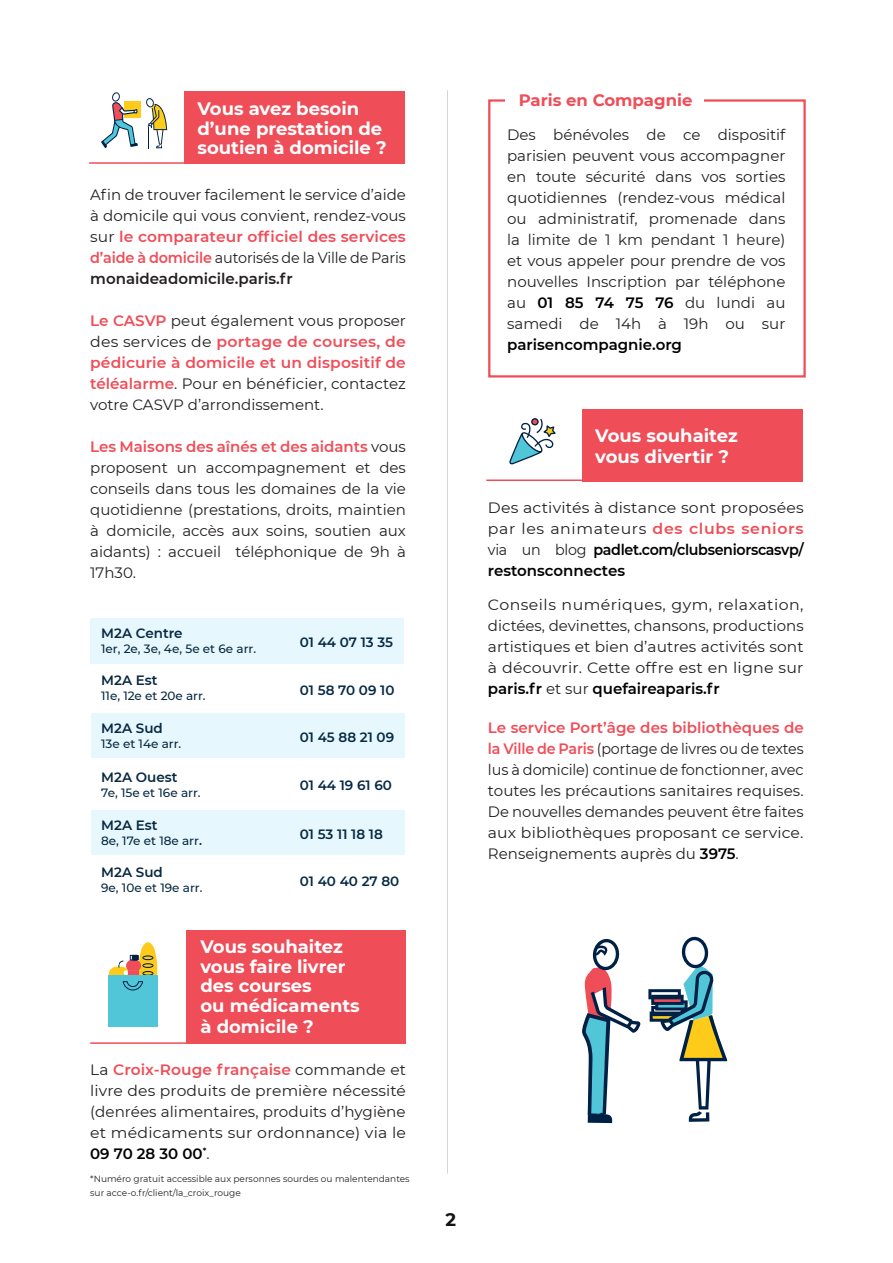
<style>
.page{position:relative;width:893px;height:1263px;background:#fff}
.page>*{position:absolute;margin:0;border:0;box-sizing:border-box;transform-origin:0 0}
.t1{font:700 18px/19.8px "Montserrat";color:#fff}
.t2{font:700 18px "Montserrat";color:#111314}
.t3{font:700 16.5px "Montserrat";color:#ef4d58}
.t4{font:15px/21px "Montserrat";color:#231f20;text-align:justify}
.t5{font:15px/21px "Montserrat";color:#231f20;text-align:justify;scale:1.05 1}
.t6{font:15px/21px "Montserrat";color:#231f20;text-align:justify;scale:.95 1}
.t7{font:600 15px "Montserrat";color:#000001}
.t8{font:600 13.5px "Montserrat";color:#052942}
.t9{font:600 13.5px "Montserrat";color:#072840}
.t10{font:500 12px "Montserrat";color:#072840}
.t11{font:9px/13.5px "Montserrat";color:#231f20}
.s1{font-weight:600;color:#ef4d58}
.s2{font-weight:600}
.s3{font-weight:600;color:#000001}
</style>
<div class="page">
<div style="left:488px;top:99px;width:318px;height:278px;border:2px solid #ef4d58"></div>
<div style="left:505px;top:92px;width:198px;height:25px;background:#fff"></div>
<div style="left:583px;top:409px;width:220px;height:72px;background:#ef4d58"></div>
<div style="left:186px;top:930px;width:220px;height:114px;background:#ef4d58"></div>
<hr style="left:90px;top:1042px;width:100px;height:2px;background:#ef4d58">
<div style="left:108px;top:975px;width:50px;height:51px;background:#51c6d8"></div>
<svg style="left:109px;top:942px;width:49px;height:48px"></svg>
<hr style="left:447px;top:90px;width:1px;height:1084px;background:#231f20">
<div style="left:92px;top:713px;width:313px;height:44px;background:#e6f7fd"></div>
<div style="left:90px;top:618px;width:314px;height:46px;background:#e6f7fd"></div>
<div style="left:92px;top:810px;width:313px;height:45px;background:#e6f7fd"></div>
<hr style="left:486px;top:479px;width:100px;height:2px;background:#ef4d58">
<svg style="left:509px;top:418px;width:47px;height:47px"></svg>
<div style="left:185px;top:91px;width:220px;height:73px;background:#ef4d58"></div>
<hr style="left:89px;top:162px;width:100px;height:2px;background:#ef4d58">
<svg style="left:650px;top:1011px;width:10px;height:11px"></svg>
<div style="left:651px;top:1006px;width:33px;height:10px;border:3px solid #002146"></div>
<svg style="left:655px;top:1005px;width:5px;height:5px"></svg>
<svg style="left:651px;top:999px;width:9px;height:6px"></svg>
<div style="left:648px;top:989px;width:33px;height:10px;border:3px solid #002146"></div>
<svg style="left:660px;top:937px;width:67px;height:185px"></svg>
<svg style="left:146px;top:98px;width:21px;height:50px"></svg>
<div style="left:125px;top:101px;width:16px;height:17px;background:#fecb1b"></div>
<svg style="left:101px;top:92px;width:37px;height:56px"></svg>
<svg style="left:582px;top:939px;width:59px;height:184px"></svg>
<p class="t1" style="left:197px;top:98px;width:191px">Vous avez besoin d’une prestation de soutien à domicile ?</p>
<p class="t4" style="left:90px;top:183px;width:317px">Afin de trouver facilement le service d’aide à domicile qui vous convient, rendez-vous sur <span class="s1">le comparateur officiel des services d’aide à domicile</span> autorisés de la Ville de Paris <span class="s2">monaideadomicile.paris.fr</span></p>
<p class="t4" style="left:90px;top:309px;width:317px"><span class="s1">Le CASVP</span> peut également vous proposer des services de <span class="s1">portage de courses, de pédicurie à domicile et un dispositif de téléalarme</span>. Pour en bénéficier, contactez votre CASVP d’arrondissement.</p>
<p class="t4" style="left:90px;top:435px;width:317px"><span class="s1">Les Maisons des aînés et des aidants</span> vous proposent un accompagnement et des conseils dans tous les domaines de la vie quotidienne (prestations, droits, maintien à domicile, accès aux soins, soutien aux aidants) : accueil téléphonique de 9h à 17h30.</p>
<p class="t9" style="left:101px;top:624px;width:83px">M2A Centre</p>
<p class="t10" style="left:101px;top:641px;width:156px">1er, 2e, 3e, 4e, 5e et 6e arr.</p>
<p class="t9" style="left:101px;top:670px;width:58px">M2A Est</p>
<p class="t10" style="left:101px;top:687px;width:106px">11e, 12e et 20e arr.</p>
<p class="t9" style="left:101px;top:718px;width:63px">M2A Sud</p>
<p class="t10" style="left:101px;top:735px;width:82px">13e et 14e arr.</p>
<p class="t9" style="left:101px;top:768px;width:78px">M2A Ouest</p>
<p class="t10" style="left:101px;top:785px;width:101px">7e, 15e et 16e arr.</p>
<p class="t9" style="left:101px;top:816px;width:58px">M2A Est</p>
<p class="t10" style="left:101px;top:833px;width:102px">8e, 17e et 18e arr<span class="s2">.</span></p>
<p class="t9" style="left:101px;top:862px;width:63px">M2A Sud</p>
<p class="t10" style="left:101px;top:879px;width:103px">9e, 10e et 19e arr.</p>
<p class="t8" style="left:300px;top:633px;width:95px">01 44 07 13 35</p>
<p class="t8" style="left:300px;top:681px;width:96px">01 58 70 09 10</p>
<p class="t8" style="left:300px;top:727px;width:96px">01 45 88 21 09</p>
<p class="t8" style="left:300px;top:775px;width:94px">01 44 19 61 60</p>
<p class="t8" style="left:300px;top:825px;width:84px">01 53 11 18 18</p>
<p class="t8" style="left:300px;top:871px;width:101px">01 40 40 27 80</p>
<p class="t1" style="left:200px;top:936px;width:161px">Vous souhaitez vous faire livrer des courses<br>ou médicaments à domicile ?</p>
<p class="t4" style="left:90px;top:1058px;width:317px">La <span class="s1">Croix-Rouge française</span> commande et livre des produits de première nécessité (denrées alimentaires, produits d’hygiène et médicaments sur ordonnance) via le <span class="s3">09 70 28 30 00</span><sup>*</sup>.</p>
<p class="t11" style="left:90px;top:1172px;width:321px">*Numéro gratuit accessible aux personnes sourdes ou malentendantes sur acce-o.fr/client/la_croix_rouge</p>
<p class="t3" style="left:519px;top:88px;width:175px">Paris en Compagnie</p>
<p class="t4" style="left:507px;top:123px;width:280px">Des bénévoles de ce dispositif parisien peuvent vous accompagner en toute sécurité dans vos sorties quotidiennes (rendez-vous médical ou administratif, promenade dans la limite de 1 km pendant 1 heure) et vous appeler pour prendre de vos nouvelles Inscription par téléphone au <span class="s3">01 85 74 75 76</span> du lundi au samedi de 14h à 19h ou sur</p>
<p class="t7" style="left:507px;top:334px;width:176px">parisencompagnie.org</p>
<p class="t1" style="left:595px;top:424px;width:144px;line-height:21px">Vous souhaitez vous divertir ?</p>
<p class="t5" style="left:488px;top:496px;width:302px">Des activités à distance sont proposées par les animateurs <span class="s1">des clubs seniors </span>via un blog <span class="s3">padlet.com/clubseniorscasvp/ restonsconnectes</span></p>
<p class="t5" style="left:488px;top:594px;width:302px">Conseils numériques, gym, relaxation, dictées, devinettes, chansons, productions artistiques et bien d’autres activités sont à découvrir. Cette offre est en ligne sur <span class="s3">paris.fr</span> et sur <span class="s3">quefaireaparis.fr</span></p>
<p class="t6" style="left:488px;top:717px;width:334px"><span class="s1">Le service Port’âge des bibliothèques de la Ville de Paris</span> (portage de livres ou de textes lus à domicile) continue de fonctionner, avec toutes les précautions sanitaires requises.<br>De nouvelles demandes peuvent être faites aux bibliothèques proposant ce service.<br>Renseignements auprès du <span class="s3">3975</span>.</p>
<p class="t2" style="left:445px;top:1207px;width:12px">2</p>
</div>
